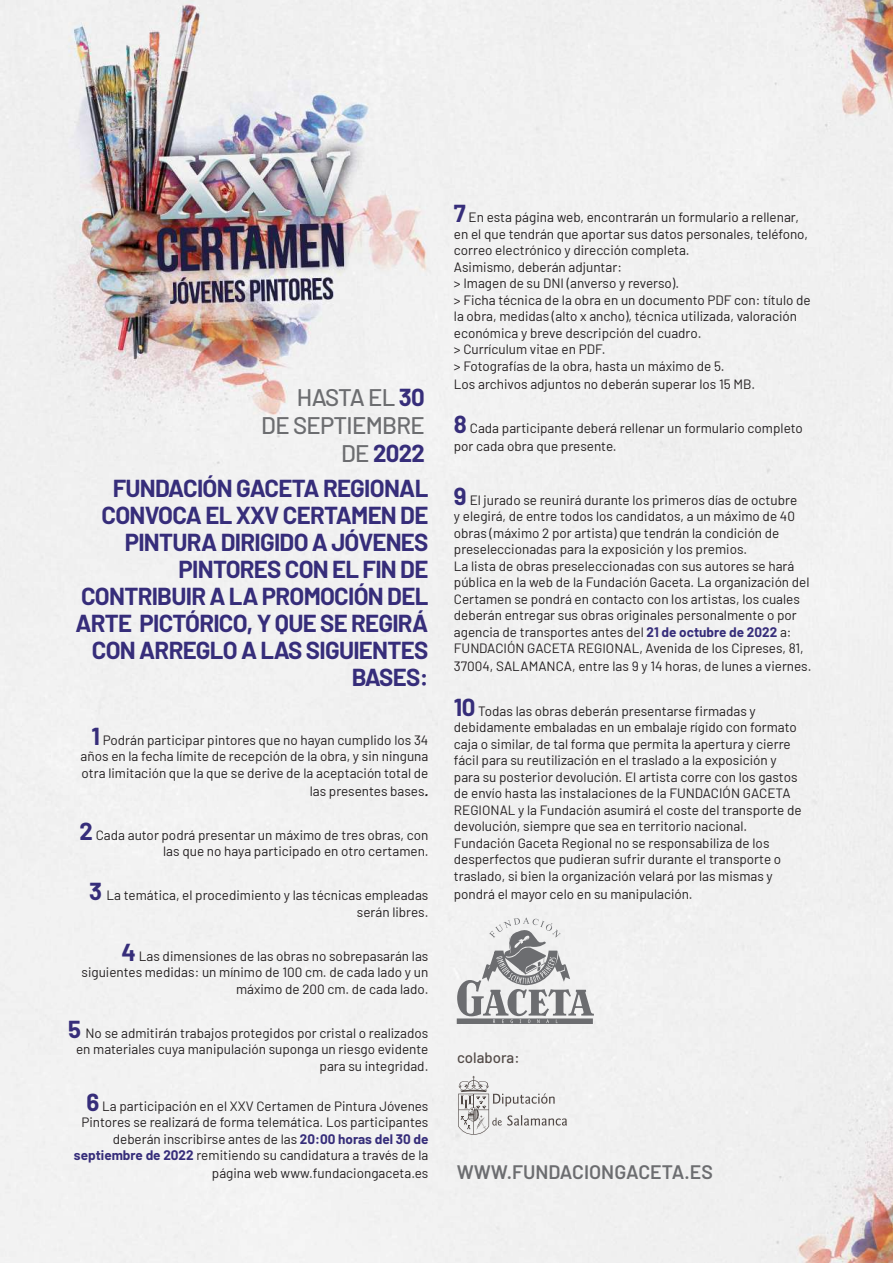
<style>
.page{position:relative;width:893px;height:1263px;background:#fff}
.page>*{position:absolute;margin:0;border:0;box-sizing:border-box;transform-origin:0 0}
.t1{font:700 24px/27px "Barlow";letter-spacing:-.03em;color:#362d7a;text-align:right}
.t2{font:500 24px/28px "Barlow";letter-spacing:-.03em;color:#6c6d70;text-align:right}
.t3{font:600 19.5px "Barlow";color:#6c6d70}
.t4{font:500 15px "Barlow";color:#524a47}
.t5{font:13.5px/16.5px "Barlow";color:#231f20;text-align:right}
.s1{font-weight:700;color:#362d7a}
.s2{font-weight:700;font-size:24px;color:#362d7a}
.s3{font-family:"Aller";font-style:italic;font-size:16.5px}
</style>
<div class="page">
<img style="left:0;top:0;width:893px;height:1263px">
<svg style="left:458px;top:1076px;width:109px;height:59px"></svg>
<svg style="left:457px;top:917px;width:137px;height:107px"></svg>
<h1 class="t2" style="left:261px;top:381px;width:165px">HASTA EL <span class="s1">30<br></span>DE SEPTIEMBRE<br>DE <span class="s1">2022</span></h1>
<h1 class="t1" style="left:75px;top:473px;width:354px">FUNDACIÓN GACETA REGIONAL<br>CONVOCA EL XXV CERTAMEN DE<br>PINTURA DIRIGIDO A JÓVENES<br>PINTORES CON EL FIN DE<br>CONTRIBUIR A LA PROMOCIÓN DEL<br>ARTE PICTÓRICO, Y QUE SE REGIRÁ<br>CON ARREGLO A LAS SIGUIENTES<br>BASES:</h1>
<p class="t5" style="left:81px;top:731px;width:349px;text-align:justify;text-indent:11px"><span class="s2">1</span> Podrán participar pintores que no hayan cumplido los 34 años en la fecha límite de recepción de la obra, y sin ninguna otra limitación que la que se derive de la aceptación total de</p>
<p class="t5" style="left:310px;top:782px;width:120px">las presentes bases<span class="s3">.</span></p>
<p class="t5" style="left:80px;top:826px;width:350px"><span class="s2">2</span> Cada autor podrá presentar un máximo de tres obras, con las que no haya participado en otro certamen.</p>
<p class="t5" style="left:89px;top:886px;width:341px"><span class="s2">3</span> La temática, el procedimiento y las técnicas empleadas serán libres.</p>
<p class="t5" style="left:82px;top:947px;width:348px"><span class="s2">4</span> Las dimensiones de las obras no sobrepasarán las siguientes medidas: un mínimo de 100 cm. de cada lado y un máximo de 200 cm. de cada lado.</p>
<p class="t5" style="left:68px;top:1024px;width:362px"><span class="s2">5</span> No se admitirán trabajos protegidos por cristal o realizados en materiales cuya manipulación suponga un riesgo evidente para su integridad.</p>
<p class="t5" style="left:74px;top:1096px;width:356px"><span class="s2">6</span> La participación en el XXV Certamen de Pintura Jóvenes Pintores se realizará de forma telemática. Los participantes deberán inscribirse antes de las <span class="s1">20:00 horas del 30 de septiembre de 2022</span> remitiendo su candidatura a través de la</p>
<p class="t5" style="left:212px;top:1164px;width:218px">página web www.fundaciongaceta.es</p>
<p class="t5" style="left:454px;top:208px;width:358px;text-align:left"><span class="s2">7</span> En esta página web, encontrarán un formulario a rellenar, en el que tendrán que aportar sus datos personales, teléfono, correo electrónico y dirección completa.<br>Asimismo, deberán adjuntar:<br>&gt; Imagen de su DNI (anverso y reverso).<br>&gt; Ficha técnica de la obra en un documento PDF con: título de la obra, medidas (alto x ancho), técnica utilizada, valoración económica y breve descripción del cuadro.<br>&gt; Currículum vitae en PDF.<br>&gt; Fotografías de la obra, hasta un máximo de 5.</p>
<p class="t5" style="left:454px;top:375px;width:303px">Los archivos adjuntos no deberán superar los 15 MB.</p>
<p class="t5" style="left:454px;top:418px;width:350px;line-height:18px;text-align:left"><span class="s2">8</span> Cada participante deberá rellenar un formulario completo por cada obra que presente.</p>
<p class="t5" style="left:454px;top:491px;width:357px;text-align:left"><span class="s2">9</span> El jurado se reunirá durante los primeros días de octubre<br>y elegirá, de entre todos los candidatos, a un máximo de 40 obras (máximo 2 por artista) que tendrán la condición de preseleccionadas para la exposición y los premios.<br>La lista de obras preseleccionadas con sus autores se hará pública en la web de la Fundación Gaceta. La organización del Certamen se pondrá en contacto con los artistas, los cuales deberán entregar sus obras originales personalmente o por agencia de transportes antes del <span class="s1">21 de octubre de 2022</span> a:<br>FUNDACIÓN GACETA REGIONAL, Avenida de los Cipreses, 81,</p>
<p class="t5" style="left:454px;top:657px;width:359px">37004, SALAMANCA, entre las 9 y 14 horas, de lunes a viernes.</p>
<p class="t5" style="left:454px;top:701px;width:349px;text-align:left"><span class="s2">10</span> Todas las obras deberán presentarse firmadas y debidamente embaladas en un embalaje rígido con formato caja o similar, de tal forma que permita la apertura y cierre fácil para su reutilización en el traslado a la exposición y para su posterior devolución. El artista corre con los gastos de envío hasta las instalaciones de la FUNDACIÓN GACETA REGIONAL y la Fundación asumirá el coste del transporte de devolución, siempre que sea en territorio nacional.<br>Fundación Gaceta Regional no se responsabiliza de los desperfectos que pudieran sufrir durante el transporte o traslado, si bien la organización velará por las mismas y</p>
<p class="t5" style="left:454px;top:884px;width:240px">pondrá el mayor celo en su manipulación.</p>
<p class="t4" style="left:457px;top:1047px;width:64px">colabora:</p>
<h2 class="t3" style="left:457px;top:1158px;width:258px">WWW.FUNDACIONGACETA.ES</h2>
</div>
